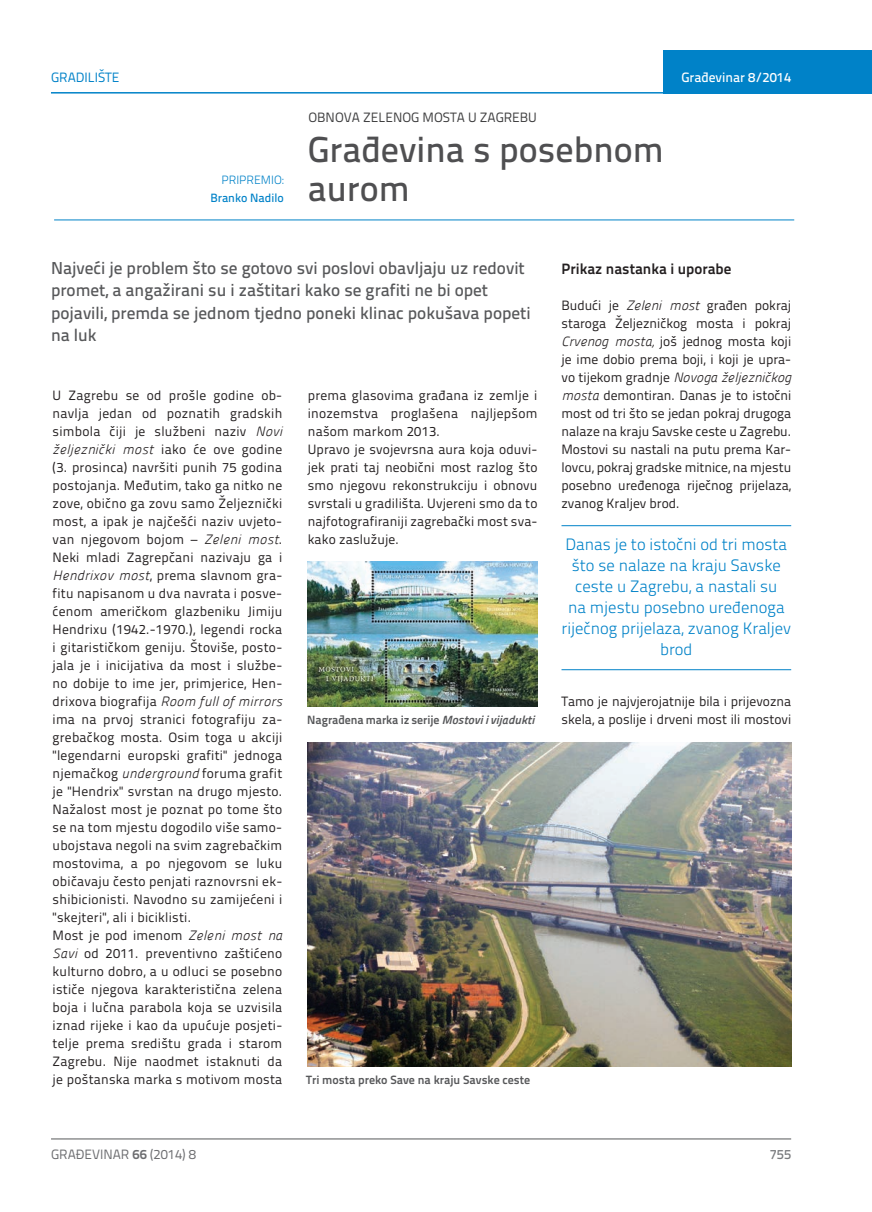
<style>
.page{position:relative;width:872px;height:1212px;background:#fff}
.page>*{position:absolute;margin:0;border:0;box-sizing:border-box;transform-origin:0 0}
.t1{font:500 36px/39px "Titillium Text 22 L";color:#4f4f51}
.t2{font:500 17.25px/22.5px "Titillium Text 22 L";color:#57585a}
.t3{font:300 16.5px/21px "Titillium Text 22 L";color:#0082c8;text-align:center}
.t4{font:700 15px "Titillium Text 22 L";color:#231f20}
.t5{font:13.5px/18px "Titillium Text 22 L";letter-spacing:.02em;color:#231f20;text-align:justify}
.t6{font:13.5px/18px "Titillium Text 22 L";color:#231f20}
.t7{font:italic 13.5px "Panefresco 250 wt";color:#231f20}
.t8{font:italic 13.5px "Panefresco 250 wt";letter-spacing:.02em;color:#231f20}
.t9{font:13.5px "Titillium Text 22 L";color:#3e3e3f}
.t10{font:13.5px "Titillium Text 22 L";color:#6c6d70}
.t11{font:500 13.5px "Titillium Text 22 L";color:#fff}
.t12{font:13.5px "Titillium Text 22 L";color:#0082c8}
.t13{font:500 13.5px "Titillium Text 22 L";color:#787a7d}
.t14{font:700 12px "Titillium Text 22 L";color:#57585a}
.t15{font:500 12px "Titillium Text 22 L";color:#0082c8}
.t16{font:300 12px "Titillium Text 22 L";color:#0082c8}
.s1{font-family:"Panefresco 250 wt";font-style:italic}
.s2{font-family:"Titillium Text 22 L";font-style:normal}
.s3{font-family:"Panefresco 800 wt";font-weight:400;font-style:italic}
.s4{font-weight:700}
</style>
<div class="page">
<hr style="left:51px;top:1139px;width:740px;height:1px;background:#57585a">
<div style="left:663px;top:50px;width:209px;height:44px;background:#0082c8"></div>
<hr style="left:51px;top:92px;width:821px;height:2px;background:#0082c8">
<hr style="left:561px;top:525px;width:230px;height:1px;background:#0082c8">
<hr style="left:561px;top:669px;width:230px;height:1px;background:#0082c8">
<hr style="left:54px;top:220px;width:740px;height:1px;background:#0082c8">
<img style="left:307px;top:562px;width:230px;height:144px">
<img style="left:307px;top:742px;width:484px;height:324px">
<p class="t12" style="left:51px;top:68px;width:70px">GRADILIŠTE</p>
<p class="t11" style="left:681px;top:67px;width:111px">Građevinar 8/2014</p>
<p class="t16" style="left:222px;top:171px;width:64px">PRIPREMIO:</p>
<p class="t15" style="left:210px;top:188px;width:75px">Branko Nadilo</p>
<p class="t9" style="left:308px;top:107px;width:230px">OBNOVA ZELENOG MOSTA U ZAGREBU</p>
<h1 class="t1" style="left:308px;top:128px;width:357px">Građevina s posebnom aurom</h1>
<p class="t2" style="left:51px;top:255px;width:481px">Najveći je problem što se gotovo svi poslovi obavljaju uz redovit promet, a angažirani su i zaštitari kako se grafiti ne bi opet pojavili, premda se jednom tjedno poneki klinac pokušava popeti na luk</p>
<p class="t5" style="left:53px;top:385px;width:231px">U Zagrebu se od prošle godine ob&shy;navlja jedan od poznatih gradskih simbola čiji je službeni naziv <span class="s1">Novi</span></p>
<p class="t8" style="left:53px;top:439px;width:231px">željeznički most <span class="s2">iako će ove godine</span></p>
<p class="t5" style="left:53px;top:457px;width:231px;text-align:left">(3. prosinca) navršiti punih 75 godina postojanja. Međutim, tako ga nitko ne zove, obično ga zovu samo Željeznički most, a ipak je najčešći naziv uvjeto&shy;van njegovom bojom – <span class="s1">Zeleni most</span>.<br>Neki mladi Zagrepčani nazivaju ga i <span class="s1">Hendrixov most</span>, prema slavnom gra&shy;fitu napisanom u dva navrata i posve&shy;ćenom američkom glazbeniku Jimiju Hendrixu (1942.-1970.), legendi rocka i gitarističkom geniju. Štoviše, posto&shy;jala je i inicijativa da most i službe&shy;no dobije to ime jer, primjerice, Hen&shy;drixova biografija <span class="s1">Room full of mirrors </span>ima na prvoj stranici fotografiju za&shy;grebačkog mosta. Osim toga u akciji "legendarni europski grafiti" jednoga njemačkog <span class="s1">underground</span> foruma grafit je "Hendrix" svrstan na drugo mjesto.<br>Nažalost most je poznat po tome što se na tom mjestu dogodilo više samo&shy;ubojstava negoli na svim zagrebačkim mostovima, a po njegovom se luku običavaju često penjati raznovrsni ek&shy;shibicionisti. Navodno su zamijećeni i "skejteri", ali i biciklisti.<br>Most je pod imenom <span class="s1">Zeleni most na Savi</span> od 2011. preventivno zaštićeno kulturno dobro, a u odluci se posebno ističe njegova karakteristična zelena boja i lučna parabola koja se uzvisila iznad rijeke i kao da upućuje posjeti&shy;telje prema središtu grada i starom Zagrebu. Nije naodmet istaknuti da je poštanska marka s motivom mosta</p>
<p class="t5" style="left:308px;top:385px;width:231px;text-align:left">prema glasovima građana iz zemlje i inozemstva proglašena najljepšom našom markom 2013.<br>Upravo je svojevrsna aura koja oduvi&shy;jek prati taj neobični most razlog što smo njegovu rekonstrukciju i obnovu svrstali u gradilišta. Uvjereni smo da to najfotografiraniji zagrebački most sva&shy;kako zaslužuje.</p>
<p class="t14" style="left:307px;top:710px;width:229px">Nagrađena marka iz serije <span class="s3">Mostovi i vijadukti</span></p>
<p class="t14" style="left:306px;top:1071px;width:225px">Tri mosta preko Save na kraju Savske ceste</p>
<p class="t4" style="left:561px;top:257px;width:171px">Prikaz nastanka i uporabe</p>
<p class="t5" style="left:561px;top:295px;width:231px">Budući je <span class="s1">Zeleni most</span> građen pokraj staroga Željezničkog mosta i pokraj <span class="s1">Crvenog mosta,</span> još jednog mosta koji je ime dobio prema boji, i koji je upra-</p>
<p class="t7" style="left:561px;top:367px;width:231px"><span class="s2">vo tijekom gradnje</span> Novoga željezničkog</p>
<p class="t5" style="left:561px;top:385px;width:231px"><span class="s1">mosta</span> demontiran. Danas je to istočni most od tri što se jedan pokraj drugoga nalaze na kraju Savske ceste u Zagrebu.<br>Mostovi su nastali na putu prema Kar&shy;lovcu, pokraj gradske mitnice, na mjestu posebno uređenoga riječnog prijelaza, zvanog Kraljev brod.</p>
<p class="t3" style="left:561px;top:533px;width:231px">Danas je to istočni od tri mosta što se nalaze na kraju Savske ceste u Zagrebu, a nastali su<br>na mjestu posebno uređenoga riječnog prijelaza, zvanog Kraljev brod</p>
<p class="t6" style="left:561px;top:691px;width:231px">Tamo je najvjerojatnije bila i prijevozna skela, a poslije i drveni most ili mostovi</p>
<p class="t10" style="left:51px;top:1144px;width:146px">GRAĐEVINAR <span class="s4">66</span> (2014) 8</p>
<p class="t13" style="left:769px;top:1144px;width:23px">755</p>
</div>
